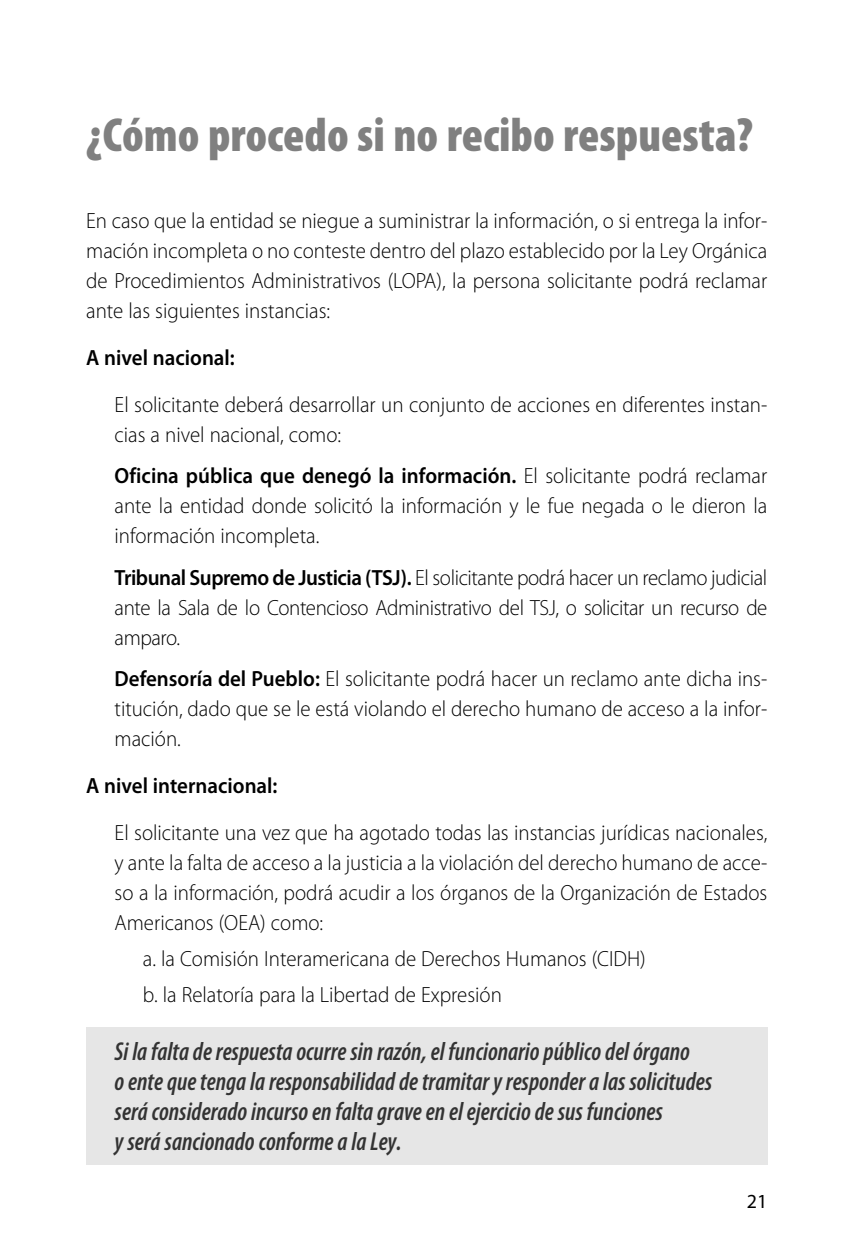
<style>
.page{position:relative;width:851px;height:1251px;background:#fff}
.page>*{position:absolute;margin:0;border:0;box-sizing:border-box;transform-origin:0 0}
.t1{font:900 condensed 48px "Myriad Pro";color:#808080}
.t2{font:italic 600 condensed 26px/30px "Myriad Pro";color:#333;scale:.95 1}
.t3{font:300 22px/30px "Myriad Pro";color:#000;text-align:justify;scale:.95 1}
.t4{font:600 22px "Myriad Pro";color:#000;scale:.95 1}
.t5{font:20px "Myriad Pro";color:#000}
.s1{font-weight:600}
</style>
<div class="page">
<div style="left:86px;top:1027px;width:682px;height:138px;background:#e6e6e6"></div>
<h1 class="t1" style="left:86px;top:111px;width:668px">¿Cómo procedo si no recibo respuesta?</h1>
<p class="t3" style="left:86px;top:207px;width:718px">En caso que la entidad se niegue a suministrar la información, o si entrega la infor&shy;mación incompleta o no conteste dentro del plazo establecido por la Ley Orgánica de Procedimientos Administrativos (LOPA), la persona solicitante podrá reclamar ante las siguientes instancias:</p>
<p class="t4" style="left:86px;top:349px;width:158px">A nivel nacional:</p>
<p class="t3" style="left:114px;top:391px;width:688px">El solicitante deberá desarrollar un conjunto de acciones en diferentes instan&shy;cias a nivel nacional, como:</p>
<p class="t3" style="left:114px;top:462px;width:688px"><span class="s1">Oficina pública que denegó la información.</span> El solicitante podrá reclamar ante la entidad donde solicitó la información y le fue negada o le dieron la información incompleta.</p>
<p class="t3" style="left:114px;top:564px;width:688px"><span class="s1">Tribunal Supremo de Justicia (TSJ).</span> El solicitante podrá hacer un reclamo judicial ante la Sala de lo Contencioso Administrativo del TSJ, o solicitar un recurso de amparo.</p>
<p class="t3" style="left:114px;top:665px;width:688px"><span class="s1">Defensoría del Pueblo:</span> El solicitante podrá hacer un reclamo ante dicha ins&shy;titución, dado que se le está violando el derecho humano de acceso a la infor&shy;mación.</p>
<p class="t4" style="left:86px;top:777px;width:203px">A nivel internacional:</p>
<p class="t3" style="left:114px;top:819px;width:688px">El solicitante una vez que ha agotado todas las instancias jurídicas nacionales, y ante la falta de acceso a la justicia a la violación del derecho humano de acce&shy;so a la información, podrá acudir a los órganos de la Organización de Estados Americanos (OEA) como:</p>
<p class="t3" style="left:143px;top:942px;width:530px;line-height:35.6px">a. la Comisión Interamericana de Derechos Humanos (CIDH) b. la Relatoría para la Libertad de Expresión</p>
<p class="t2" style="left:114px;top:1038px;width:630px">Si la falta de respuesta ocurre sin razón, el funcionario público del órgano<br>o ente que tenga la responsabilidad de tramitar y responder a las solicitudes será considerado incurso en falta grave en el ejercicio de sus funciones<br>y será sancionado conforme a la Ley.</p>
<p class="t5" style="left:746px;top:1188px;width:22px">21</p>
</div>
